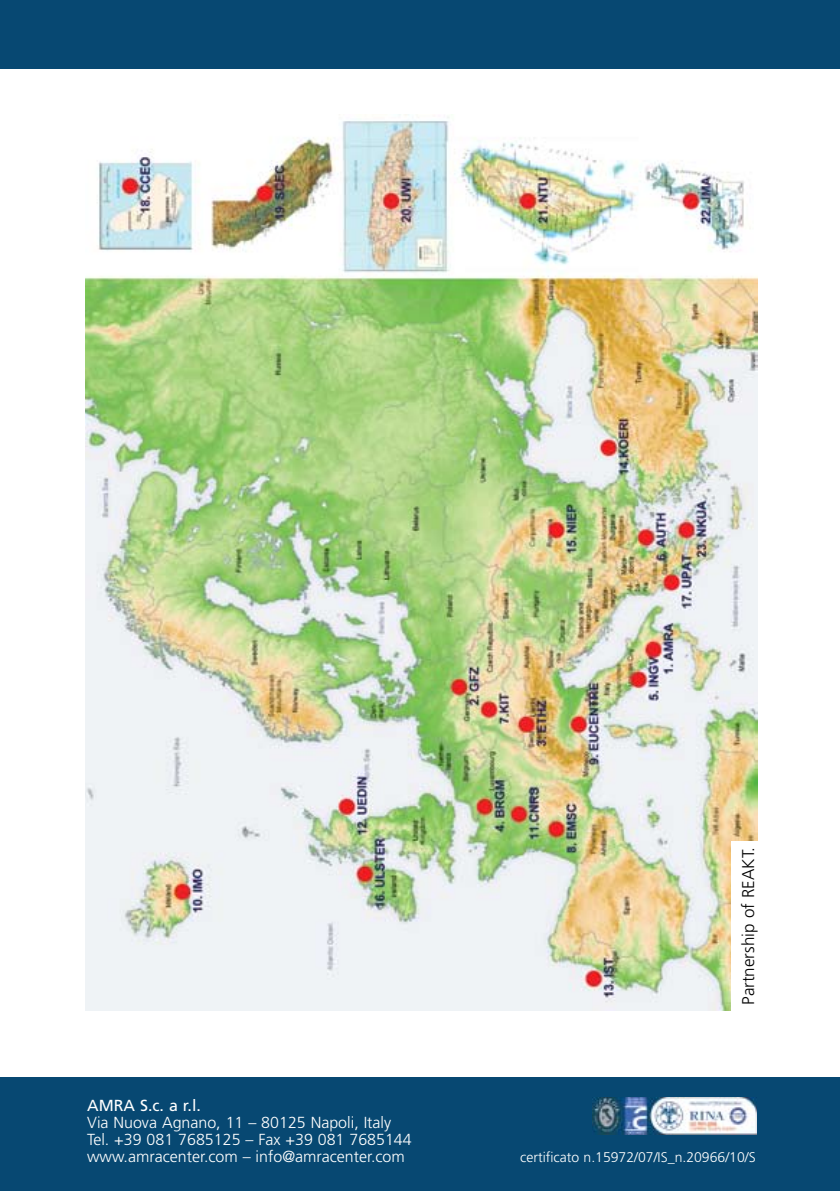
<style>
.page{position:relative;width:840px;height:1191px;background:#fff}
.page>*{position:absolute;margin:0;border:0;box-sizing:border-box;transform-origin:0 0}
.t1{font:300 17px "Frutiger";color:#000}
.t2{font:300 16px/17px "Frutiger";color:#fff}
.t3{font:16px "Frutiger";color:#fff}
.t4{font:300 14px "Frutiger";color:#fff}
</style>
<div class="page">
<div style="left:0;top:0;width:839px;height:68px;background:#074872"></div>
<div style="left:0;top:1077px;width:839px;height:114px;background:#074872"></div>
<img style="left:592px;top:1097px;width:164px;height:37px">
<img style="left:85px;top:115px;width:672px;height:895px">
<div style="left:730px;top:841px;width:35px;height:174px;background:#fff"></div>
<p class="t3" style="left:87px;top:1096px;width:115px">AMRA S.c. a r.l.</p>
<p class="t2" style="left:87px;top:1113px;width:326px">Via Nuova Agnano, 11 – 80125 Napoli, Italy<br>Tel. +39 081 7685125 – Fax +39 081 7685144 www.amracenter.com – info@amracenter.com</p>
<p class="t1" style="left:738px;top:1005px;width:159px;rotate:-90deg">Partnership of REAKT.</p>
<p class="t4" style="left:520px;top:1149px;width:237px">certificato n.15972/07/IS_n.20966/10/S</p>
</div>
